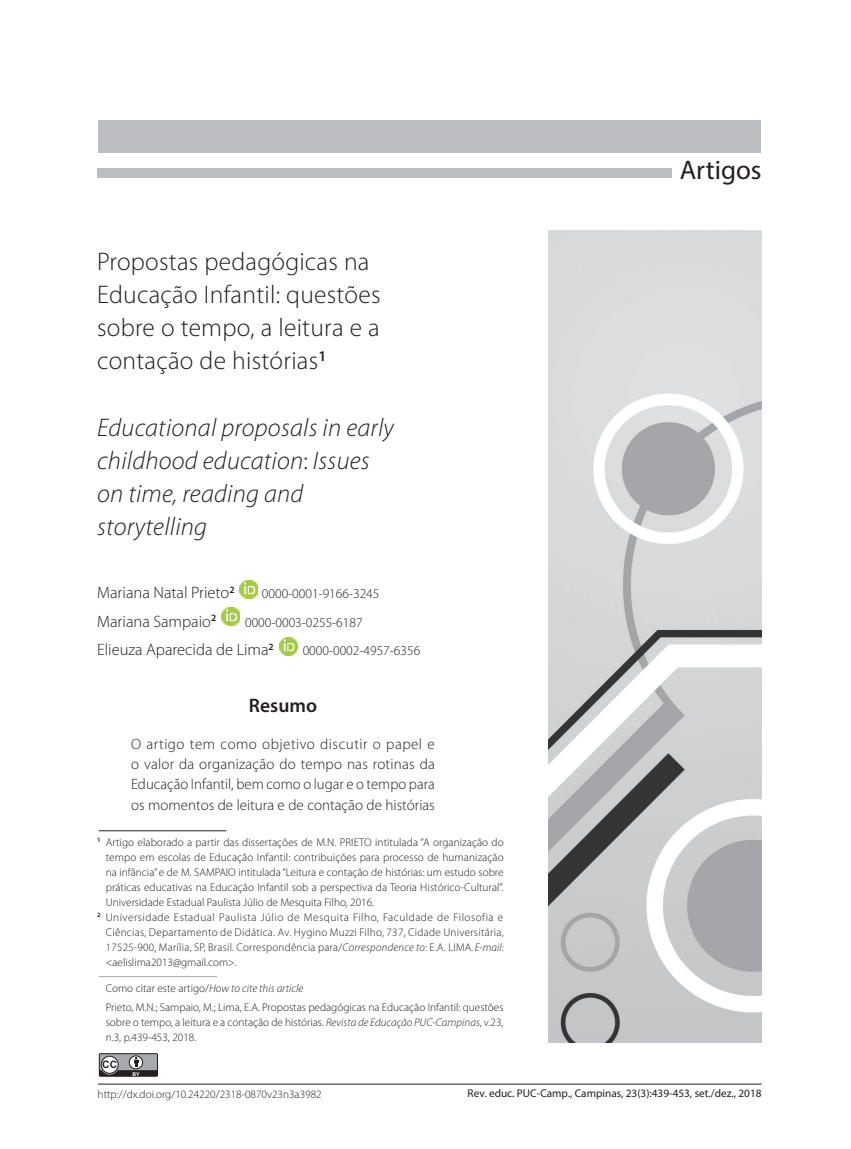
<style>
.page{position:relative;width:851px;height:1149px;background:#fff}
.page>*{position:absolute;margin:0;border:0;box-sizing:border-box;transform-origin:0 0}
.t1{font:27px "Myriad Pro";color:#231f20}
.t2{font:300 25.5px/33px "Myriad Pro";letter-spacing:.01em;color:#231f20}
.t3{font:italic 300 25.5px/33px "Myriad Pro";letter-spacing:.01em;color:#231f20}
.t4{font:600 19.5px "Myriad Pro";color:#231f20}
.t5{font:300 16.5px "Myriad Pro";color:#231f20}
.t6{font:300 15px/20.2px "Myriad Pro";color:#231f20;text-align:justify}
.t7{font:300 13.5px "Myriad Pro";color:#231f20}
.t8{font:300 11.25px/19.2px "Myriad Pro";letter-spacing:.005em;color:#231f20}
.t9{font:300 11.25px "Myriad Pro";letter-spacing:.025em;color:#231f20}
.t10{font:300 11.25px "Myriad Pro";letter-spacing:.045em;color:#231f20}
.t11{font:11.25px "Myriad Pro";color:#231f20}
.t12{font:700 10.2px "Arial";color:#231f20}
.t13{font:700 5.1px "Arial";color:#fff}
.s1{font-style:normal}
.s2{font-style:italic}
</style>
<div class="page">
<hr style="left:98px;top:1083px;width:663px;height:1px;background:#231f20">
<img style="left:549px;top:230px;width:212px;height:812px">
<div style="left:99px;top:120px;width:661px;height:33px;background:#bcbdc0"></div>
<hr style="left:99px;top:830px;width:127px;height:1px;background:#231f20">
<hr style="left:99px;top:975px;width:118px;height:1px;background:#a8a9ad">
<div style="left:97px;top:168px;width:574px;height:10px;background:#bcbdc0"></div>
<img style="left:240px;top:580px;width:18px;height:18px">
<svg style="left:99px;top:1053px;width:58px;height:22px"></svg>
<div style="left:99px;top:1052px;width:59px;height:24px;border:1px solid #231f20"></div>
<div style="left:100px;top:1054px;width:19px;height:20px;background:#a8a9ad;border-radius:50%"></div>
<div style="left:101px;top:1055px;width:17px;height:18px;border:1px solid #231f20;border-radius:50%"></div>
<div style="left:129px;top:1055px;width:14px;height:13px;border:1px solid #231f20;border-radius:50%"></div>
<svg style="left:99px;top:1056px;width:59px;height:20px"></svg>
<img style="left:280px;top:637px;width:18px;height:18px">
<img style="left:222px;top:607px;width:18px;height:18px">
<h2 class="t2" style="left:97px;top:245px;width:285px">Propostas pedagógicas na<br>Educação Infantil: questões sobre o tempo, a leitura e a contação de histórias<sup>1</sup></h2>
<h2 class="t3" style="left:97px;top:412px;width:298px">Educational proposals in early childhood education<span class="s1">:</span> Issues on time, reading and storytelling</h2>
<h3 class="t5" style="left:97px;top:583px;width:139px">Mariana Natal Prieto<sup>2</sup></h3>
<p class="t7" style="left:262px;top:586px;width:119px">0000-0001-9166-3245</p>
<h3 class="t5" style="left:97px;top:611px;width:120px">Mariana Sampaio<sup>2</sup></h3>
<p class="t7" style="left:245px;top:614px;width:119px">0000-0003-0255-6187</p>
<h3 class="t5" style="left:97px;top:640px;width:178px">Elieuza Aparecida de Lima<sup>2</sup></h3>
<p class="t7" style="left:303px;top:643px;width:119px">0000-0002-4957-6356</p>
<h3 class="t4" style="left:249px;top:692px;width:69px">Resumo</h3>
<h3 class="t6" style="left:131px;top:733px;width:305px">O artigo tem como objetivo discutir o papel e o valor da organização do tempo nas rotinas da Educação Infantil, bem como o lugar e o tempo para os momentos de leitura e de contação de histórias</h3>
<p class="t8" style="left:97px;top:832px;width:408px"><sup>1</sup> Artigo elaborado a partir das dissertações de M.N. PRIETO intitulada “A organização do</p>
<p class="t8" style="left:106px;top:847px;width:399px">tempo em escolas de Educação Infantil: contribuições para processo de humanização</p>
<p class="t8" style="left:106px;top:862px;width:399px">na infância” e de M. SAMPAIO intitulada “Leitura e contação de histórias: um estudo sobre</p>
<p class="t8" style="left:106px;top:877px;width:399px">práticas educativas na Educação Infantil sob a perspectiva da Teoria Histórico-Cultural”.</p>
<p class="t8" style="left:106px;top:892px;width:270px">Universidade Estadual Paulista Júlio de Mesquita Filho, 2016.</p>
<p class="t10" style="left:97px;top:910px;width:407px"><sup>2</sup> Universidade Estadual Paulista Júlio de Mesquita Filho, Faculdade de Filosofia e</p>
<p class="t9" style="left:106px;top:925px;width:399px">Ciências, Departamento de Didática. Av. Hygino Muzzi Filho, 737, Cidade Universitária,</p>
<p class="t9" style="left:106px;top:940px;width:399px">17525-900, Marília, SP, Brasil. Correspondência para/<span class="s2">Correspondence to</span>: E.A. LIMA. <span class="s2">E-mail</span>:</p>
<p class="t8" style="left:106px;top:952px;width:133px">&lt;aelislima2013@gmail.com&gt;.</p>
<p class="t8" style="left:106px;top:978px;width:399px">Como citar este artigo/<span class="s2">How to cite this article<br></span>Prieto, M.N.; Sampaio, M.; Lima, E.A. Propostas pedagógicas na Educação Infantil: questões</p>
<p class="t8" style="left:106px;top:1014px;width:399px;line-height:15px">sobre o tempo, a leitura e a contação de histórias. <span class="s2">Revista de Educação PUC-Campinas</span>, v.23, n.3, p.439-453, 2018.</p>
<p class="t12" style="left:102px;top:1058px;width:16px">CC</p>
<p class="t13" style="left:132px;top:1070px;width:9px">BY</p>
<h1 class="t1" style="left:679px;top:153px;width:83px">Artigos</h1>
<p class="t8" style="left:98px;top:1084px;width:225px">http://dx.doi.org/10.24220/2318-0870v23n3a3982</p>
<p class="t11" style="left:467px;top:1085px;width:295px">Rev. educ. PUC-Camp., Campinas, 23(3):439-453, set./dez., 2018</p>
</div>
